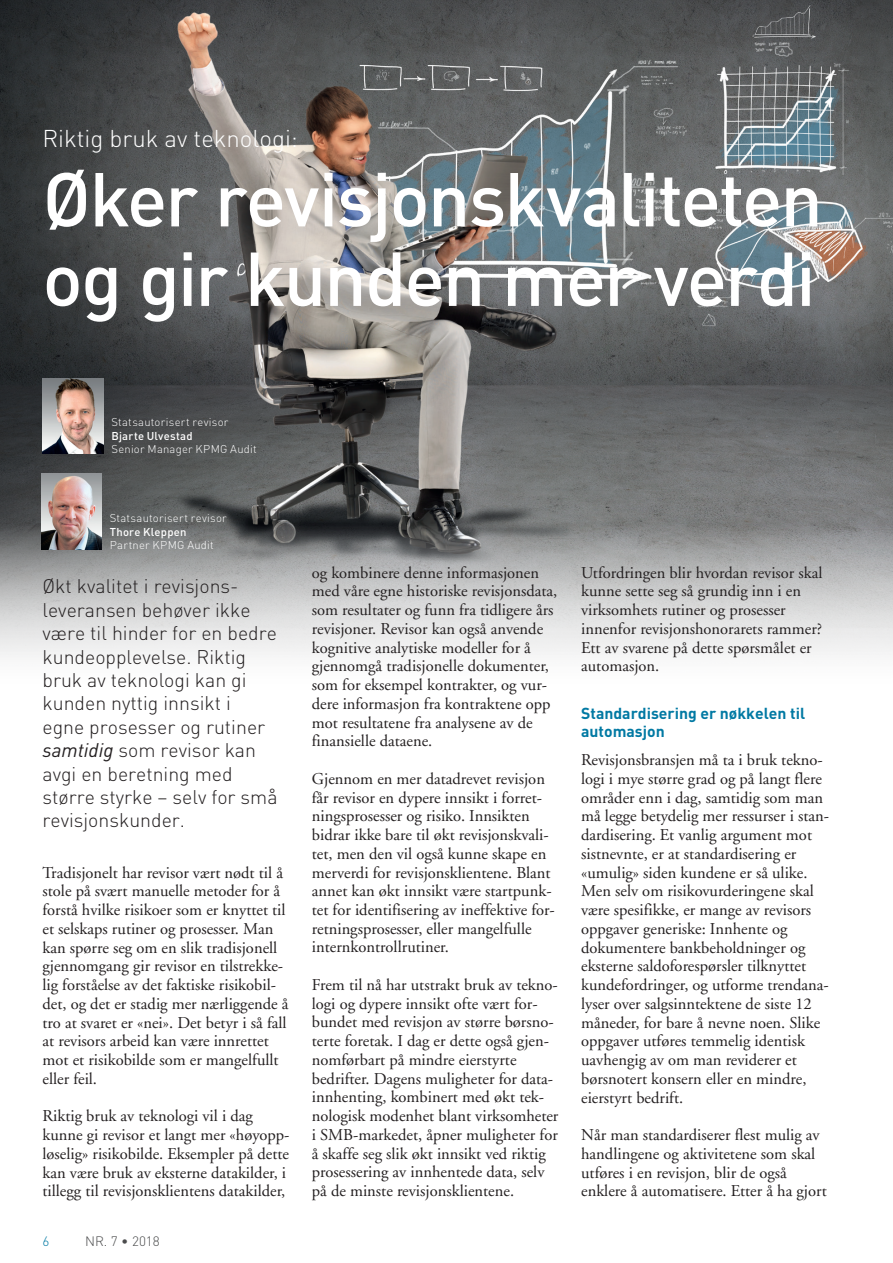
<style>
.page{position:relative;width:893px;height:1263px;background:#fff}
.page>*{position:absolute;margin:0;border:0;box-sizing:border-box;transform-origin:0 0}
.t1{font:500 75px/79.5px "DIN";letter-spacing:-.025em;color:#fff}
.t2{font:300 24px "DIN";color:#fff}
.t3{font:300 19.5px/23.4px "DIN";color:#231f20}
.t4{font:16.5px/18.8px "Adobe Garamond";color:#231f20}
.t5{font:700 15.75px/18px "DIN";color:#0079a3}
.t6{font:300 13.5px "DIN";color:#4b4c4d}
.t7{font:300 13.5px "DIN";color:#0079a3}
.t8{font:300 11.25px "DIN";letter-spacing:.02em;color:#fff}
.t9{font:500 11.25px "DIN";letter-spacing:.02em;color:#fff}
.s1{font-weight:400;font-style:italic}
</style>
<div class="page">
<img style="left:0;top:0;width:893px;height:657px">
<img style="left:43px;top:378px;width:60px;height:76px">
<img style="left:41px;top:474px;width:61px;height:75px">
<h2 class="t2" style="left:43px;top:123px;width:257px">Riktig bruk av teknologi:</h2>
<h1 class="t1" style="left:43px;top:157px;width:782px">Øker revisjonskvaliteten og gir kunden mer verdi</h1>
<p class="t8" style="left:112px;top:415px;width:118px">Statsautorisert revisor</p>
<p class="t9" style="left:112px;top:429px;width:83px">Bjarte Ulvestad</p>
<p class="t8" style="left:112px;top:442px;width:147px">Senior Manager KPMG Audit</p>
<p class="t8" style="left:110px;top:511px;width:118px">Statsautorisert revisor</p>
<p class="t9" style="left:110px;top:524px;width:78px">Thore Kleppen</p>
<p class="t8" style="left:110px;top:538px;width:106px">Partner KPMG Audit</p>
<p class="t3" style="left:43px;top:574px;width:237px">Økt kvalitet i revisjons&shy;leveransen behøver ikke være til hinder for en bedre kundeopplevelse. Riktig bruk av teknologi kan gi kunden nyttig innsikt i<br>egne prosesser og rutiner <span class="s1">samtidig</span> som revisor kan avgi en beretning med større styrke – selv for små revisjonskunder.</p>
<p class="t4" style="left:43px;top:863px;width:248px">Tradisjonelt har revisor vært nødt til å stole på svært manuelle metoder for å forstå hvilke risikoer som er knyttet til et selskaps rutiner og prosesser. Man kan spørre seg om en slik tradisjonell gjennomgang gir revisor en tilstrekke&shy;lig forståelse av det faktiske risikobil&shy;det, og det er stadig mer nærliggende å tro at svaret er «nei». Det betyr i så fall at revisors arbeid kan være innrettet mot et risikobilde som er mangelfullt eller feil.</p>
<p class="t4" style="left:43px;top:1107px;width:248px">Riktig bruk av teknologi vil i dag kunne gi revisor et langt mer «høyopp&shy;løselig» risikobilde. Eksempler på dette kan være bruk av eksterne datakilder, i tillegg til revisjonsklientens datakilder,</p>
<p class="t7" style="left:43px;top:1232px;width:8px">6</p>
<p class="t6" style="left:85px;top:1232px;width:76px">NR. 7 • 2018</p>
<p class="t4" style="left:312px;top:563px;width:247px">og kombinere denne informasjonen med våre egne historiske revisjonsdata, som resultater og funn fra tidligere års revisjoner. Revisor kan også anvende kognitive analytiske modeller for å gjennomgå tradisjonelle dokumenter, som for eksempel kontrakter, og vur&shy;dere informasjon fra kontraktene opp mot resultatene fra analysene av de finansielle dataene.</p>
<p class="t4" style="left:312px;top:769px;width:245px">Gjennom en mer datadrevet revisjon får revisor en dypere innsikt i forret&shy;ningsprosesser og risiko. Innsikten bidrar ikke bare til økt revisjonskvali&shy;tet, men den vil også kunne skape en merverdi for revisjonsklientene. Blant annet kan økt innsikt være startpunk&shy;tet for identifisering av ineffektive for&shy;retningsprosesser, eller mangelfulle internkontrollrutiner.</p>
<p class="t4" style="left:312px;top:976px;width:248px">Frem til nå har utstrakt bruk av tekno&shy;logi og dypere innsikt ofte vært for&shy;bundet med revisjon av større børsno&shy;terte foretak. I dag er dette også gjen&shy;nomførbart på mindre eierstyrte bedrifter. Dagens muligheter for data&shy;innhenting, kombinert med økt tek&shy;nologisk modenhet blant virksomheter i SMB-markedet, åpner muligheter for å skaffe seg slik økt innsikt ved riktig prosessering av innhentede data, selv på de minste revisjonsklientene.</p>
<p class="t4" style="left:581px;top:563px;width:243px">Utfordringen blir hvordan revisor skal kunne sette seg så grundig inn i en virksomhets rutiner og prosesser innenfor revisjonshonorarets rammer?<br>Ett av svarene på dette spørsmålet er automasjon.</p>
<p class="t5" style="left:581px;top:704px;width:225px">Standardisering er nøkkelen til automasjon</p>
<p class="t4" style="left:581px;top:751px;width:249px">Revisjonsbransjen må ta i bruk tekno&shy;logi i mye større grad og på langt flere områder enn i dag, samtidig som man må legge betydelig mer ressurser i stan&shy;dardisering. Et vanlig argument mot sistnevnte, er at standardisering er «umulig» siden kundene er så ulike.<br>Men selv om risikovurderingene skal være spesifikke, er mange av revisors oppgaver generiske: Innhente og dokumentere bankbeholdninger og eksterne saldoforespørsler tilknyttet kundefordringer, og utforme trendana&shy;lyser over salgsinntektene de siste 12 måneder, for bare å nevne noen. Slike oppgaver utføres temmelig identisk uavhengig av om man reviderer et børsnotert konsern eller en mindre, eierstyrt bedrift.</p>
<p class="t4" style="left:581px;top:1126px;width:247px">Når man standardiserer flest mulig av handlingene og aktivitetene som skal utføres i en revisjon, blir de også enklere å automatisere. Etter å ha gjort</p>
</div>
